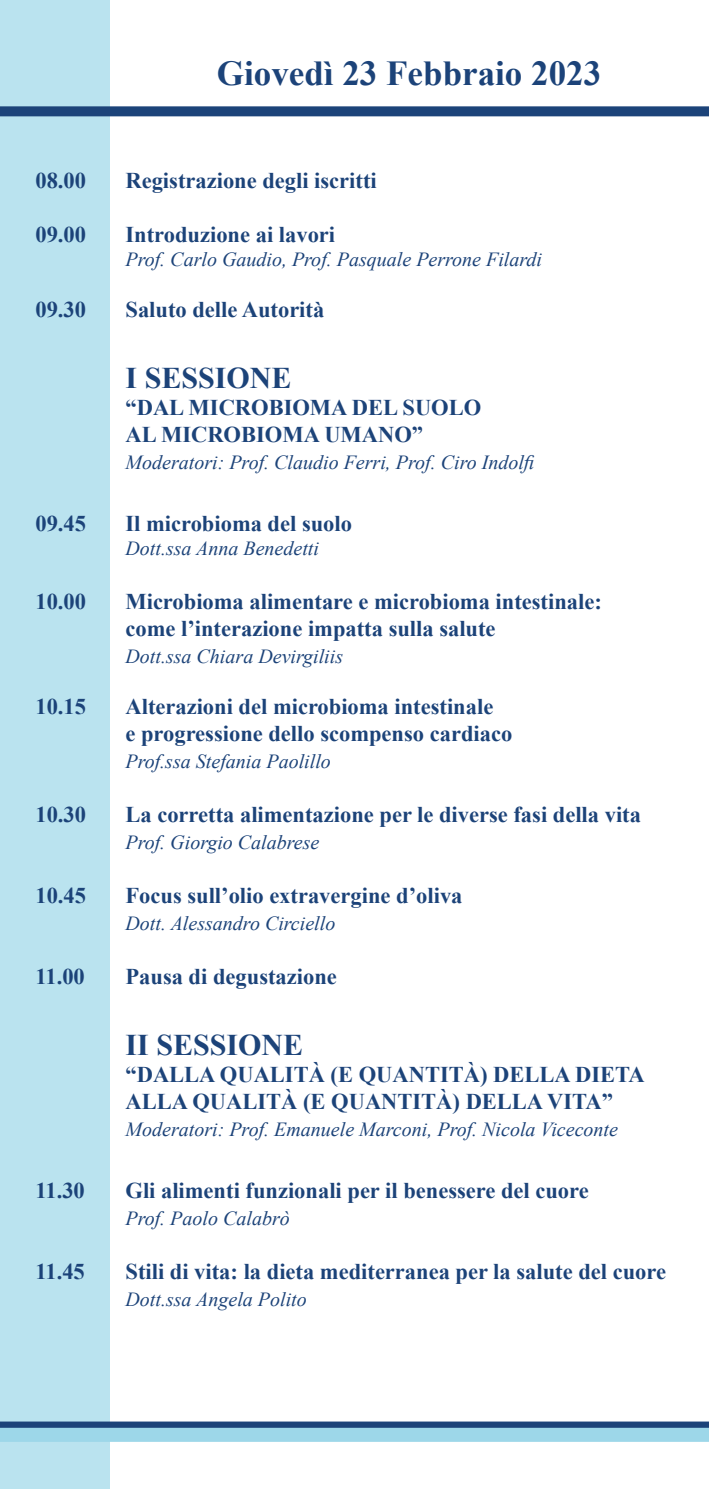
<style>
.page{position:relative;width:709px;height:1489px;background:#fff}
.page>*{position:absolute;margin:0;border:0;box-sizing:border-box;transform-origin:0 0}
.t1{font:700 35px "Times New Roman";color:#1c4379}
.t2{font:700 30px "Times New Roman";color:#1c4379}
.t3{font:700 22.5px/27px "Times New Roman";color:#1c4379}
.t4{font:italic 20px "Times New Roman";color:#1c4379}
</style>
<div class="page">
<div style="left:0;top:0;width:109px;height:1488px;background:#bae3ef"></div>
<div style="left:0;top:106px;width:709px;height:10px;background:#1c4379"></div>
<div style="left:0;top:1426px;width:709px;height:15px;background:#9dd7e9"></div>
<div style="left:0;top:1421px;width:709px;height:6px;background:#1c4379"></div>
<p class="t1" style="left:217px;top:49px;width:386px">Giovedì 23 Febbraio 2023</p>
<p class="t3" style="left:35px;top:166px;width:52px">08.00</p>
<p class="t3" style="left:125px;top:166px;width:253px">Registrazione degli iscritti</p>
<p class="t3" style="left:35px;top:220px;width:52px">09.00</p>
<p class="t3" style="left:125px;top:220px;width:211px">Introduzione ai lavori</p>
<p class="t4" style="left:125px;top:245px;width:418px">Prof. Carlo Gaudio, Prof. Pasquale Perrone Filardi</p>
<p class="t3" style="left:35px;top:295px;width:52px">09.30</p>
<p class="t3" style="left:125px;top:295px;width:200px">Saluto delle Autorità</p>
<p class="t2" style="left:125px;top:357px;width:167px">I SESSIONE</p>
<p class="t3" style="left:125px;top:393px;width:357px">“DAL MICROBIOMA DEL SUOLO<br>AL MICROBIOMA UMANO”</p>
<p class="t4" style="left:125px;top:448px;width:414px">Moderatori: Prof. Claudio Ferri, Prof. Ciro Indolfi</p>
<p class="t3" style="left:35px;top:509px;width:52px">09.45</p>
<p class="t3" style="left:125px;top:509px;width:228px">Il microbioma del suolo</p>
<p class="t4" style="left:125px;top:534px;width:195px">Dott.ssa Anna Benedetti</p>
<p class="t3" style="left:35px;top:587px;width:52px">10.00</p>
<p class="t3" style="left:125px;top:587px;width:478px">Microbioma alimentare e microbioma intestinale: come l’interazione impatta sulla salute</p>
<p class="t4" style="left:125px;top:642px;width:219px">Dott.ssa Chiara Devirgiliis</p>
<p class="t3" style="left:35px;top:692px;width:52px">10.15</p>
<p class="t3" style="left:125px;top:692px;width:388px">Alterazioni del microbioma intestinale<br>e progressione dello scompenso cardiaco</p>
<p class="t4" style="left:125px;top:747px;width:207px">Prof.ssa Stefania Paolillo</p>
<p class="t3" style="left:35px;top:800px;width:52px">10.30</p>
<p class="t3" style="left:125px;top:800px;width:517px">La corretta alimentazione per le diverse fasi della vita</p>
<p class="t4" style="left:125px;top:828px;width:195px">Prof. Giorgio Calabrese</p>
<p class="t3" style="left:35px;top:881px;width:52px">10.45</p>
<p class="t3" style="left:125px;top:881px;width:338px">Focus sull’olio extravergine d’oliva</p>
<p class="t4" style="left:125px;top:909px;width:211px">Dott. Alessandro Circiello</p>
<p class="t3" style="left:35px;top:962px;width:51px">11.00</p>
<p class="t3" style="left:125px;top:962px;width:213px">Pausa di degustazione</p>
<p class="t2" style="left:125px;top:1024px;width:179px">II SESSIONE</p>
<p class="t3" style="left:125px;top:1060px;width:521px">“DALLA QUALITÀ (E QUANTITÀ) DELLA DIETA<br>ALLA QUALITÀ (E QUANTITÀ) DELLA VITA”</p>
<p class="t4" style="left:125px;top:1115px;width:494px">Moderatori: Prof. Emanuele Marconi, Prof. Nicola Viceconte</p>
<p class="t3" style="left:35px;top:1176px;width:51px">11.30</p>
<p class="t3" style="left:125px;top:1176px;width:465px">Gli alimenti funzionali per il benessere del cuore</p>
<p class="t4" style="left:125px;top:1204px;width:166px">Prof. Paolo Calabrò</p>
<p class="t3" style="left:35px;top:1257px;width:51px">11.45</p>
<p class="t3" style="left:125px;top:1257px;width:542px">Stili di vita: la dieta mediterranea per la salute del cuore</p>
<p class="t4" style="left:125px;top:1285px;width:183px">Dott.ssa Angela Polito</p>
</div>
